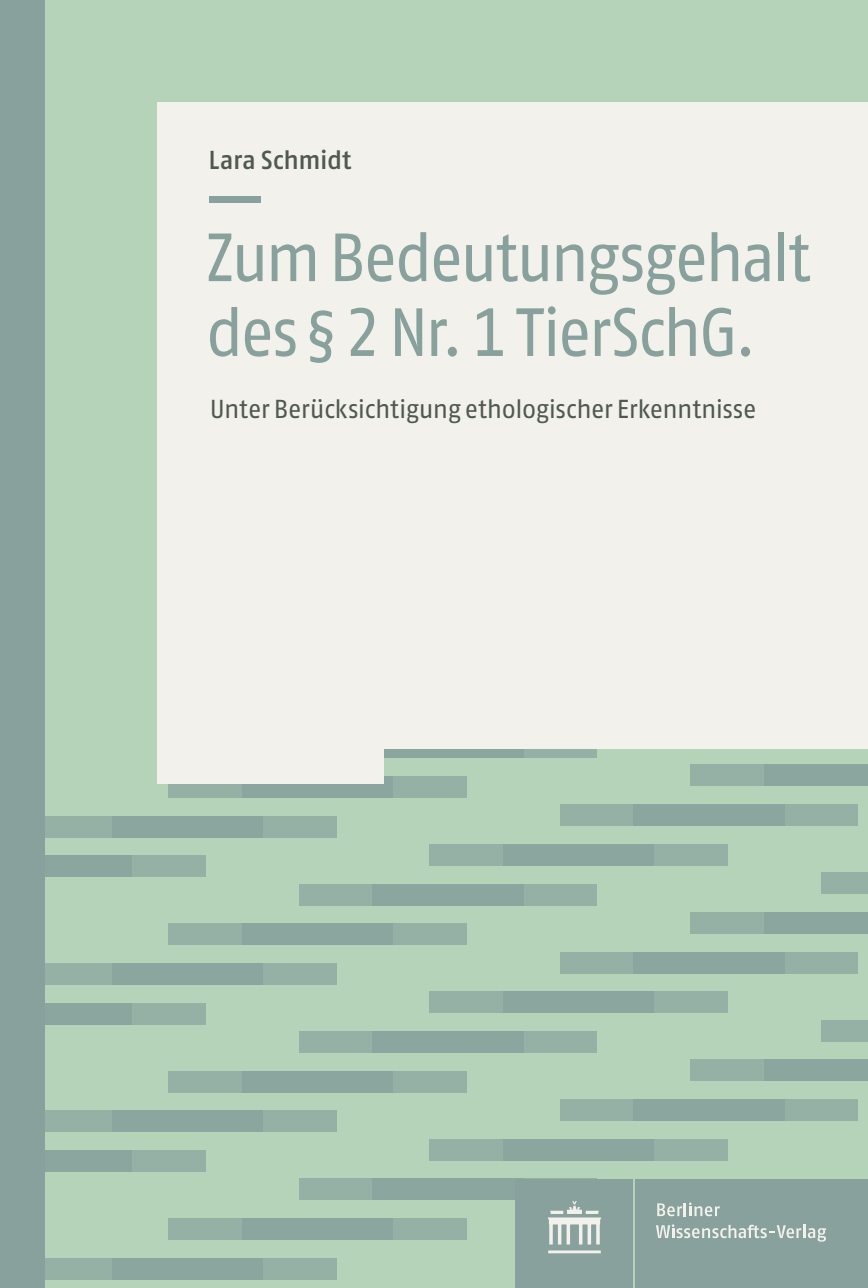
<style>
.page{position:relative;width:868px;height:1288px;background:#b4d3b9}
.page>*{position:absolute;margin:0;border:0;box-sizing:border-box;transform-origin:0 0}
.t1{font:68px/74.8px "Fago Pro";letter-spacing:-.05em;color:#88a19d;scale:.95 1}
.t2{font:26px "Fago Pro";letter-spacing:-.02em;color:#50594f}
.t3{font:500 26px "Fago Pro";letter-spacing:-.01em;color:#50594f}
</style>
<div class="page">
<div style="left:112px;top:1258px;width:224px;height:21px;background:#95b0a5"></div>
<div style="left:242px;top:1218px;width:224px;height:22px;background:#95b0a5"></div>
<div style="left:503px;top:1139px;width:224px;height:21px;background:#95b0a5"></div>
<div style="left:634px;top:1099px;width:224px;height:22px;background:#95b0a5"></div>
<div style="left:38px;top:1258px;width:224px;height:21px;background:#88a19d"></div>
<div style="left:169px;top:1218px;width:224px;height:22px;background:#88a19d"></div>
<div style="left:299px;top:1178px;width:224px;height:22px;background:#88a19d"></div>
<div style="left:430px;top:1139px;width:223px;height:21px;background:#88a19d"></div>
<div style="left:560px;top:1099px;width:224px;height:22px;background:#88a19d"></div>
<div style="left:690px;top:1059px;width:178px;height:22px;background:#88a19d"></div>
<div style="left:821px;top:1020px;width:47px;height:21px;background:#95b0a5"></div>
<div style="left:0;top:1150px;width:206px;height:22px;background:#95b0a5"></div>
<div style="left:112px;top:1110px;width:224px;height:22px;background:#95b0a5"></div>
<div style="left:242px;top:1071px;width:224px;height:21px;background:#95b0a5"></div>
<div style="left:373px;top:1031px;width:224px;height:22px;background:#95b0a5"></div>
<div style="left:503px;top:991px;width:224px;height:22px;background:#95b0a5"></div>
<div style="left:634px;top:952px;width:224px;height:21px;background:#95b0a5"></div>
<div style="left:0;top:1150px;width:132px;height:22px;background:#88a19d"></div>
<div style="left:38px;top:1110px;width:224px;height:22px;background:#88a19d"></div>
<div style="left:169px;top:1071px;width:224px;height:21px;background:#88a19d"></div>
<div style="left:299px;top:1031px;width:224px;height:22px;background:#88a19d"></div>
<div style="left:430px;top:991px;width:223px;height:22px;background:#88a19d"></div>
<div style="left:560px;top:952px;width:224px;height:21px;background:#88a19d"></div>
<div style="left:690px;top:912px;width:178px;height:22px;background:#88a19d"></div>
<div style="left:821px;top:872px;width:47px;height:22px;background:#95b0a5"></div>
<div style="left:0;top:1003px;width:206px;height:21px;background:#95b0a5"></div>
<div style="left:112px;top:963px;width:224px;height:22px;background:#95b0a5"></div>
<div style="left:242px;top:923px;width:224px;height:22px;background:#95b0a5"></div>
<div style="left:373px;top:883px;width:224px;height:22px;background:#95b0a5"></div>
<div style="left:503px;top:844px;width:224px;height:22px;background:#95b0a5"></div>
<div style="left:634px;top:804px;width:224px;height:22px;background:#95b0a5"></div>
<div style="left:0;top:1003px;width:132px;height:21px;background:#88a19d"></div>
<div style="left:38px;top:963px;width:224px;height:22px;background:#88a19d"></div>
<div style="left:169px;top:923px;width:224px;height:22px;background:#88a19d"></div>
<div style="left:299px;top:883px;width:224px;height:22px;background:#88a19d"></div>
<div style="left:430px;top:844px;width:223px;height:22px;background:#88a19d"></div>
<div style="left:560px;top:804px;width:224px;height:22px;background:#88a19d"></div>
<div style="left:690px;top:764px;width:178px;height:22px;background:#88a19d"></div>
<div style="left:0;top:855px;width:206px;height:22px;background:#95b0a5"></div>
<div style="left:112px;top:815px;width:224px;height:22px;background:#95b0a5"></div>
<div style="left:242px;top:776px;width:224px;height:21px;background:#95b0a5"></div>
<svg style="left:523px;top:748px;width:74px;height:10px"></svg>
<div style="left:0;top:855px;width:132px;height:22px;background:#88a19d"></div>
<div style="left:38px;top:815px;width:224px;height:22px;background:#88a19d"></div>
<div style="left:169px;top:776px;width:224px;height:21px;background:#88a19d"></div>
<div style="left:299px;top:736px;width:224px;height:22px;background:#88a19d"></div>
<div style="left:157px;top:734px;width:227px;height:49px;background:#f2f1ec"></div>
<div style="left:157px;top:102px;width:711px;height:646px;background:#f2f1ec"></div>
<div style="left:210px;top:196px;width:51px;height:6px;background:#88a19d"></div>
<div style="left:0;top:0;width:45px;height:1288px;background:#88a19d"></div>
<div style="left:634px;top:1179px;width:234px;height:109px;background:#88a19d"></div>
<div style="left:515px;top:1179px;width:117px;height:109px;background:#88a19d"></div>
<svg style="left:548px;top:1201px;width:53px;height:52px"></svg>
<svg style="left:657px;top:1202px;width:62px;height:14px"></svg>
<svg style="left:656px;top:1224px;width:170px;height:17px"></svg>
<p class="t3" style="left:208px;top:144px;width:145px">Lara Schmidt</p>
<h1 class="t1" style="left:205px;top:220px;width:638px">Zum Bedeutungsgehalt des § 2 Nr. 1 TierSchG.</h1>
<p class="t2" style="left:210px;top:393px;width:548px">Unter Berücksichtigung ethologischer Erkenntnisse</p>
</div>
